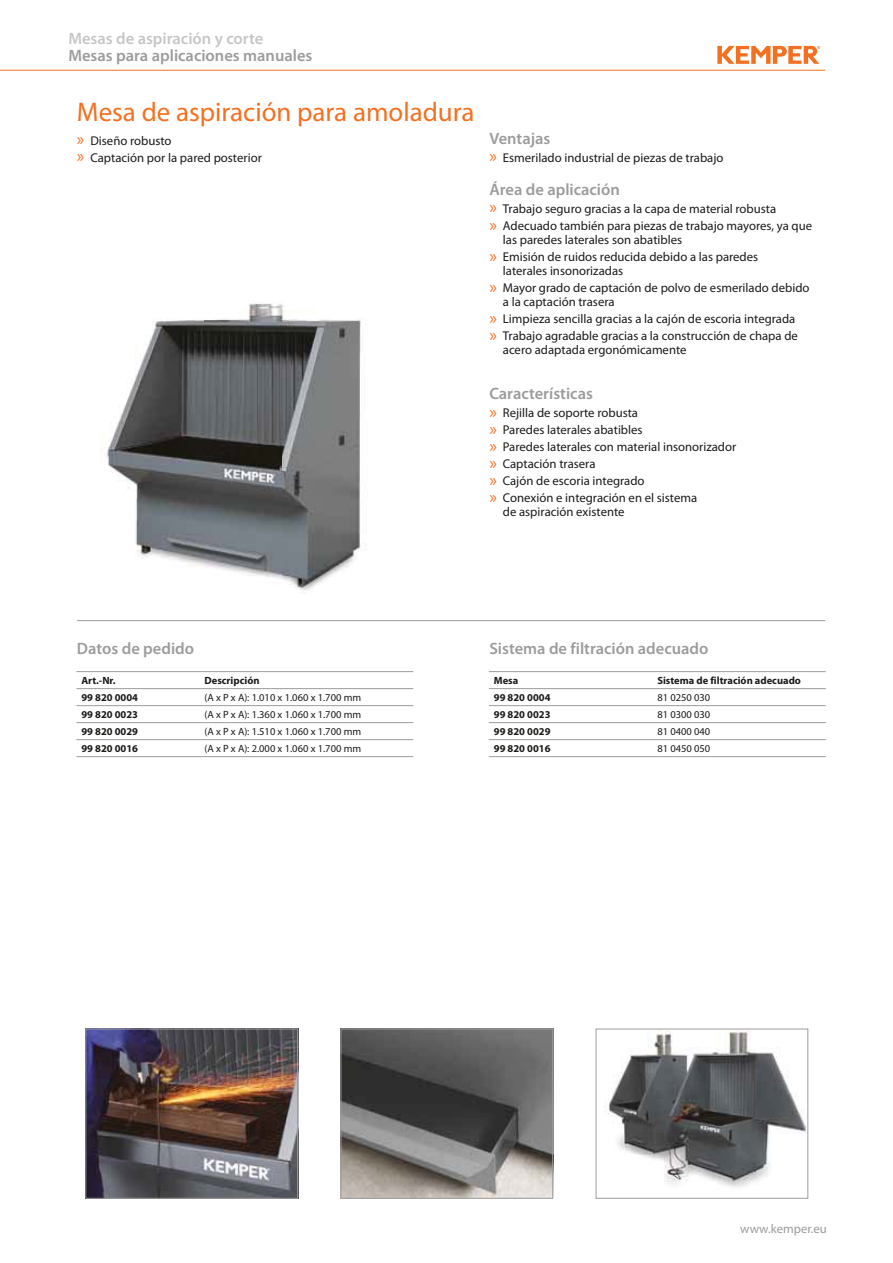
<style>
.page{position:relative;width:893px;height:1263px;background:#fff}
.page>*{position:absolute;margin:0;border:0;box-sizing:border-box;transform-origin:0 0}
.t1{font:27px "Myriad Pro";color:#f37021}
.t2{font:600 16.5px "Myriad Pro";color:#9c9c9c}
.t3{font:600 16.5px "Myriad Pro";color:#c7c6c5}
.t4{font:12.75px/17px "Myriad Pro";color:#1c1b1a}
.t5{font:12.75px "Myriad Pro";color:#9c9c9c}
.t6{font:10.5px/17px "Myriad Pro";color:#1c1b1a;text-align:justify}
.t7{font:700 10.5px/17px "Myriad Pro";color:#1c1b1a}
.s1{font-size:18px;color:#f37021}
</style>
<div class="page">
<svg style="left:717px;top:46px;width:103px;height:18px"></svg>
<hr style="left:0;top:70px;width:825px;height:1px;background:#f37021">
<img style="left:106px;top:303px;width:256px;height:287px">
<hr style="left:77px;top:620px;width:748px;height:1px;background:#9c9c9c">
<hr style="left:489px;top:671px;width:336px;height:1px;background:#9c9c9c">
<hr style="left:489px;top:688px;width:336px;height:1px;background:#9c9c9c">
<hr style="left:489px;top:705px;width:336px;height:1px;background:#9c9c9c">
<hr style="left:489px;top:722px;width:336px;height:1px;background:#9c9c9c">
<hr style="left:489px;top:739px;width:336px;height:1px;background:#9c9c9c">
<hr style="left:489px;top:756px;width:336px;height:1px;background:#9c9c9c">
<hr style="left:77px;top:671px;width:336px;height:1px;background:#9c9c9c">
<hr style="left:77px;top:688px;width:336px;height:1px;background:#9c9c9c">
<hr style="left:77px;top:705px;width:336px;height:1px;background:#9c9c9c">
<hr style="left:77px;top:722px;width:336px;height:1px;background:#9c9c9c">
<hr style="left:77px;top:739px;width:336px;height:1px;background:#9c9c9c">
<hr style="left:77px;top:756px;width:336px;height:1px;background:#9c9c9c">
<img style="left:87px;top:1031px;width:209px;height:166px">
<div style="left:85px;top:1029px;width:213px;height:170px;border:1px solid #9c9c9c"></div>
<img style="left:343px;top:1031px;width:208px;height:166px">
<div style="left:341px;top:1029px;width:212px;height:170px;border:1px solid #9c9c9c"></div>
<img style="left:608px;top:1031px;width:198px;height:156px">
<div style="left:596px;top:1029px;width:212px;height:170px;border:1px solid #9c9c9c"></div>
<p class="t3" style="left:68px;top:29px;width:196px">Mesas de aspiración y corte</p>
<p class="t2" style="left:68px;top:46px;width:245px">Mesas para aplicaciones manuales</p>
<h1 class="t1" style="left:77px;top:101px;width:399px">Mesa de aspiración para amoladura</h1>
<p class="t4" style="left:77px;top:133px;width:186px"><span class="s1">»</span> Diseño robusto<br><span class="s1">»</span> Captación por la pared posterior</p>
<p class="t2" style="left:489px;top:129px;width:63px">Ventajas</p>
<p class="t4" style="left:489px;top:150px;width:236px"><span class="s1">»</span> Esmerilado industrial de piezas de trabajo</p>
<p class="t2" style="left:489px;top:180px;width:132px">Área de aplicación</p>
<p class="t4" style="left:489px;top:201px;width:324px"><span class="s1">»</span> Trabajo seguro gracias a la capa de material robusta<br><span class="s1">»</span> Adecuado también para piezas de trabajo mayores, ya que</p>
<p class="t4" style="left:489px;top:232px;width:270px;text-indent:13px">las paredes laterales son abatibles<br><span class="s1">»</span> Emisión de ruidos reducida debido a las paredes</p>
<p class="t4" style="left:489px;top:263px;width:322px;text-indent:13px">laterales insonorizadas<br><span class="s1">»</span> Mayor grado de captación de polvo de esmerilado debido</p>
<p class="t4" style="left:489px;top:294px;width:310px;text-indent:13px">a la captación trasera<br><span class="s1">»</span> Limpieza sencilla gracias a la cajón de escoria integrada <span class="s1">»</span> Trabajo agradable gracias a la construcción de chapa de</p>
<p class="t4" style="left:503px;top:342px;width:185px">acero adaptada ergonómicamente</p>
<p class="t2" style="left:489px;top:384px;width:105px">Características</p>
<p class="t4" style="left:489px;top:405px;width:248px"><span class="s1">»</span> Rejilla de soporte robusta<br><span class="s1">»</span> Paredes laterales abatibles<br><span class="s1">»</span> Paredes laterales con material insonorizador <span class="s1">»</span> Captación trasera<br><span class="s1">»</span> Cajón de escoria integrado<br><span class="s1">»</span> Conexión e integración en el sistema</p>
<p class="t4" style="left:503px;top:504px;width:123px">de aspiración existente</p>
<p class="t2" style="left:77px;top:639px;width:119px">Datos de pedido</p>
<p class="t7" style="left:81px;top:672px;width:58px">Art.-Nr.<br>99 820 0004<br>99 820 0023<br>99 820 0029<br>99 820 0016</p>
<p class="t7" style="left:204px;top:672px;width:57px">Descripción</p>
<p class="t6" style="left:204px;top:689px;width:158px">(A x P x A): 1.010 x 1.060 x 1.700 mm (A x P x A): 1.360 x 1.060 x 1.700 mm (A x P x A): 1.510 x 1.060 x 1.700 mm (A x P x A): 2.000 x 1.060 x 1.700 mm</p>
<p class="t2" style="left:489px;top:639px;width:221px">Sistema de filtración adecuado</p>
<p class="t7" style="left:494px;top:672px;width:58px">Mesa<br>99 820 0004<br>99 820 0023<br>99 820 0029<br>99 820 0016</p>
<p class="t7" style="left:657px;top:672px;width:145px">Sistema de filtración adecuado</p>
<p class="t6" style="left:657px;top:689px;width:54px">81 0250 030<br>81 0300 030<br>81 0400 040<br>81 0450 050</p>
<p class="t5" style="left:740px;top:1224px;width:88px">www.kemper.eu</p>
</div>
